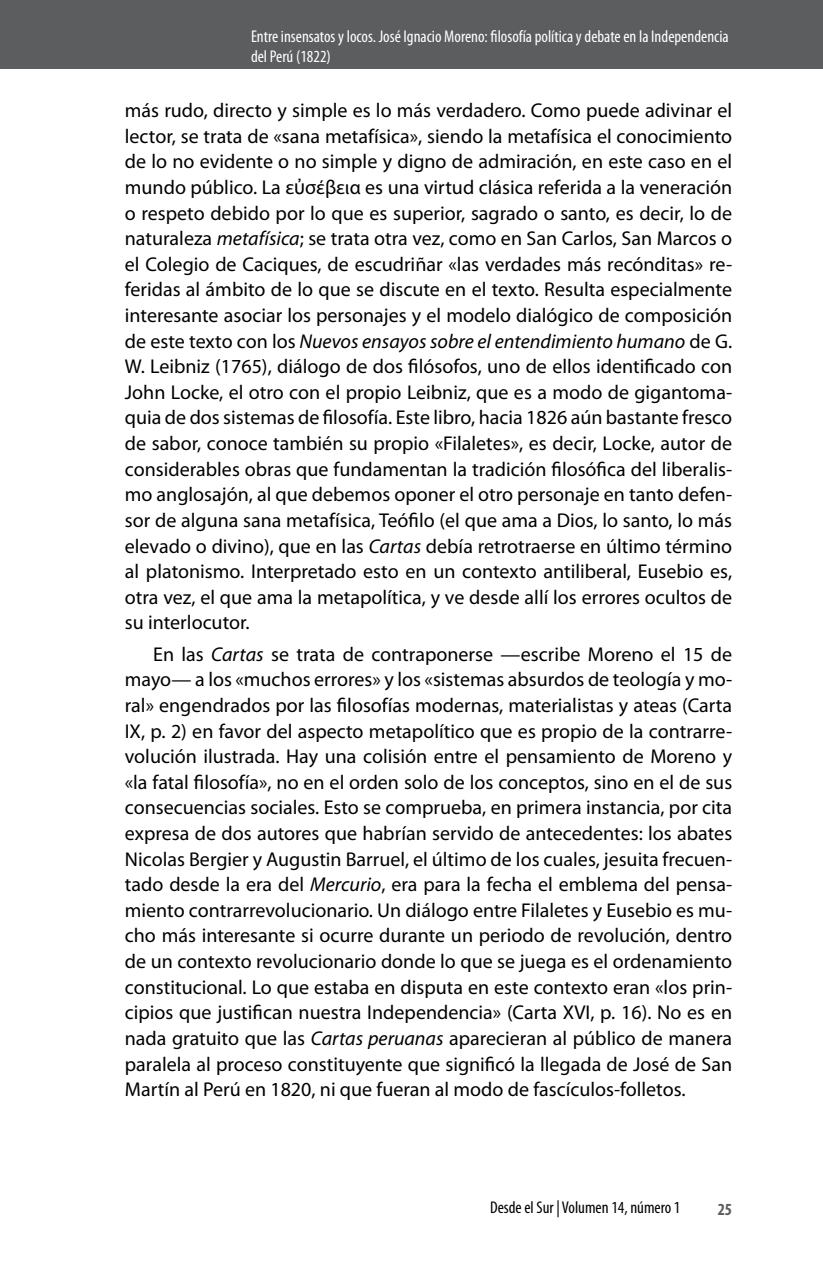
<style>
.page{position:relative;width:823px;height:1265px;background:#fff}
.page>*{position:absolute;margin:0;border:0;box-sizing:border-box;transform-origin:0 0}
.t1{font:20px/25.6px "Myriad Pro";color:#000;text-align:justify}
.t2{font:condensed 17px/20px "Myriad Pro";color:#fff}
.t3{font:condensed 17px "Myriad Pro";color:#000}
.t4{font:700 condensed 17px "Myriad Pro";color:#5c5d5f}
.s1{font-family:"Arial"}
.s2{font-style:italic}
</style>
<div class="page">
<div style="left:0;top:0;width:822px;height:68px;background:#5c5d5f"></div>
<p class="t2" style="left:251px;top:26px;width:479px">Entre insensatos y locos. José Ignacio Moreno: filosofía política y debate en la Independencia del Perú (1822)</p>
<p class="t1" style="left:125px;top:97px;width:608px">más rudo, directo y simple es lo más verdadero. Como puede adivinar el lector, se trata de «sana metafísica», siendo la metafísica el conocimiento de lo no evidente o no simple y digno de admiración, en este caso en el mundo público. La ε<span class="s1">ὐ</span>σέβεια es una virtud clásica referida a la veneración o respeto debido por lo que es superior, sagrado o santo, es decir, lo de naturaleza <span class="s2">metafísica</span>; se trata otra vez, como en San Carlos, San Marcos o el Colegio de Caciques, de escudriñar «las verdades más recónditas» re&shy;feridas al ámbito de lo que se discute en el texto. Resulta especialmente interesante asociar los personajes y el modelo dialógico de composición de este texto con los <span class="s2">Nuevos ensayos sobre el entendimiento humano</span> de G.<br>W. Leibniz (1765), diálogo de dos filósofos, uno de ellos identificado con John Locke, el otro con el propio Leibniz, que es a modo de gigantoma&shy;quia de dos sistemas de filosofía. Este libro, hacia 1826 aún bastante fresco de sabor, conoce también su propio «Filaletes», es decir, Locke, autor de considerables obras que fundamentan la tradición filosófica del liberalis&shy;mo anglosajón, al que debemos oponer el otro personaje en tanto defen&shy;sor de alguna sana metafísica, Teófilo (el que ama a Dios, lo santo, lo más elevado o divino), que en las <span class="s2">Cartas</span> debía retrotraerse en último término al platonismo. Interpretado esto en un contexto antiliberal, Eusebio es, otra vez, el que ama la metapolítica, y ve desde allí los errores ocultos de su interlocutor.</p>
<p class="t1" style="left:125px;top:640px;width:608px;text-indent:28px">En las <span class="s2">Cartas</span> se trata de contraponerse —escribe Moreno el 15 de mayo— a los «muchos errores» y los «sistemas absurdos de teología y mo&shy;ral» engendrados por las filosofías modernas, materialistas y ateas (Carta IX, p. 2) en favor del aspecto metapolítico que es propio de la contrarre&shy;volución ilustrada. Hay una colisión entre el pensamiento de Moreno y «la fatal filosofía», no en el orden solo de los conceptos, sino en el de sus consecuencias sociales. Esto se comprueba, en primera instancia, por cita expresa de dos autores que habrían servido de antecedentes: los abates Nicolas Bergier y Augustin Barruel, el último de los cuales, jesuita frecuen&shy;tado desde la era del <span class="s2">Mercurio</span>, era para la fecha el emblema del pensa&shy;miento contrarrevolucionario. Un diálogo entre Filaletes y Eusebio es mu&shy;cho más interesante si ocurre durante un periodo de revolución, dentro de un contexto revolucionario donde lo que se juega es el ordenamiento constitucional. Lo que estaba en disputa en este contexto eran «los prin&shy;cipios que justifican nuestra Independencia» (Carta XVI, p. 16). No es en nada gratuito que las <span class="s2">Cartas peruanas</span> aparecieran al público de manera paralela al proceso constituyente que significó la llegada de José de San Martín al Perú en 1820, ni que fueran al modo de fascículos-folletos.</p>
<p class="t3" style="left:489px;top:1196px;width:192px">Desde el Sur | Volumen 14, número 1</p>
<p class="t4" style="left:717px;top:1198px;width:16px">25</p>
</div>
